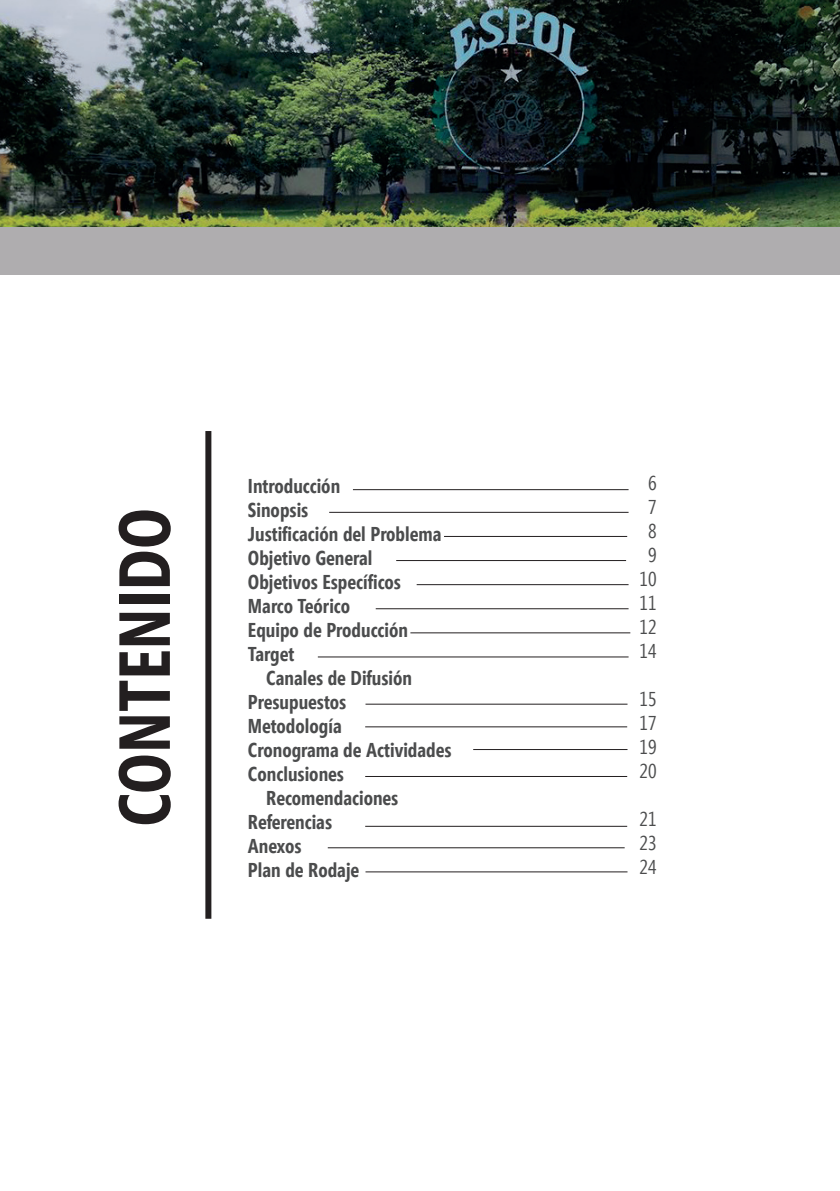
<style>
.page{position:relative;width:840px;height:1191px;background:#fff}
.page>*{position:absolute;margin:0;border:0;box-sizing:border-box;transform-origin:0 0}
.t1{font:700 72px "Segoe Condensed";color:#231f20}
.t2{font:700 20px/24px "Segoe Condensed";color:#4b4c4d}
.t3{font:20px/24px "Segoe Condensed";color:#4b4c4d;text-align:justify}
</style>
<div class="page">
<div style="left:205px;top:431px;width:6px;height:487px;background:#231f20"></div>
<hr style="left:329px;top:512px;width:299px;height:1px;background:#231f20">
<hr style="left:353px;top:489px;width:275px;height:1px;background:#231f20">
<hr style="left:444px;top:536px;width:183px;height:1px;background:#231f20">
<hr style="left:416px;top:584px;width:212px;height:1px;background:#231f20">
<hr style="left:396px;top:560px;width:229px;height:1px;background:#231f20">
<hr style="left:375px;top:608px;width:253px;height:1px;background:#231f20">
<hr style="left:410px;top:632px;width:220px;height:1px;background:#231f20">
<hr style="left:317px;top:656px;width:311px;height:1px;background:#231f20">
<hr style="left:365px;top:703px;width:262px;height:1px;background:#231f20">
<hr style="left:365px;top:726px;width:262px;height:1px;background:#231f20">
<hr style="left:473px;top:749px;width:154px;height:1px;background:#231f20">
<hr style="left:365px;top:776px;width:262px;height:1px;background:#231f20">
<hr style="left:365px;top:826px;width:262px;height:1px;background:#231f20">
<hr style="left:327px;top:847px;width:297px;height:1px;background:#231f20">
<hr style="left:365px;top:871px;width:262px;height:1px;background:#231f20">
<div style="left:0;top:113px;width:839px;height:162px;background:#afadaf"></div>
<img style="left:0;top:0;width:839px;height:227px">
<h1 class="t1" style="left:100px;top:827px;width:320px;rotate:-90deg">CONTENIDO</h1>
<p class="t2" style="left:248px;top:474px;width:195px">Introducción<br>Sinopsis<br>Justificación del Problema<br>Objetivo General<br>Objetivos Específicos<br>Marco Teórico<br>Equipo de Producción<br>Target</p>
<p class="t2" style="left:266px;top:666px;width:147px">Canales de Difusión</p>
<p class="t2" style="left:248px;top:690px;width:100px">Presupuestos</p>
<p class="t2" style="left:248px;top:714px;width:95px">Metodología</p>
<p class="t2" style="left:248px;top:738px;width:205px">Cronograma de Actividades</p>
<p class="t2" style="left:248px;top:762px;width:97px">Conclusiones</p>
<p class="t2" style="left:266px;top:786px;width:133px">Recomendaciones</p>
<p class="t2" style="left:248px;top:810px;width:86px">Referencias</p>
<p class="t2" style="left:248px;top:834px;width:55px">Anexos</p>
<p class="t2" style="left:248px;top:858px;width:113px">Plan de Rodaje</p>
<p class="t3" style="left:639px;top:471px;width:19px;text-align:center">6<br>7<br>8<br>9<br>10<br>11<br>12<br>14</p>
<p class="t3" style="left:639px;top:687px;width:19px">15<br>17<br>19<br>20</p>
<p class="t3" style="left:639px;top:807px;width:19px">21<br>23<br>24</p>
</div>
